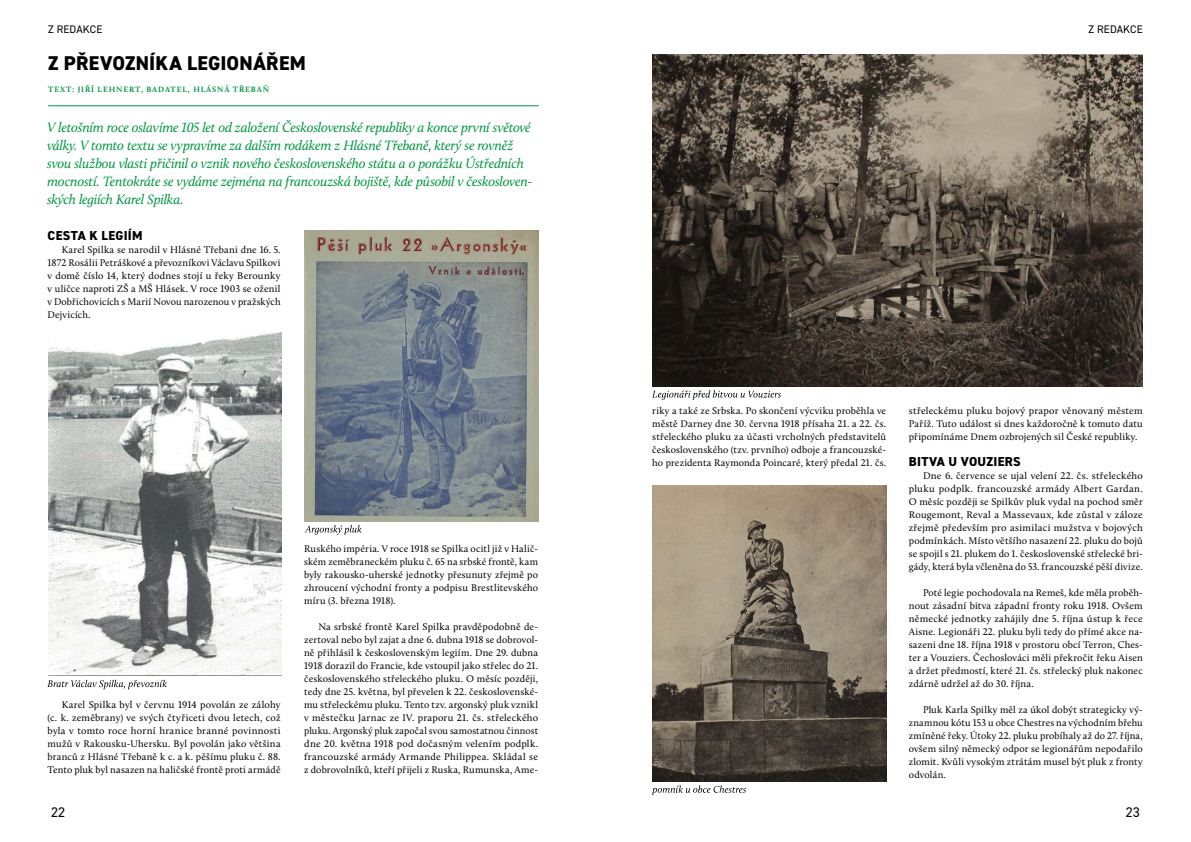
<style>
.page{position:relative;width:1191px;height:842px;background:#fff}
.page>*{position:absolute;margin:0;border:0;box-sizing:border-box;transform-origin:0 0}
.t1{font:800 20px "DIN2014";letter-spacing:.015em;color:#000}
.Perex{font:italic 14px/18px "Calluna";letter-spacing:-.02em;color:#009641}
.t2{font:14px "DIN2014";color:#000}
.chlebový_text{font:800 13px "DIN2014";letter-spacing:.02em;color:#000}
.Podnadpis{font:11px "DIN2014";letter-spacing:.01em;color:#000}
.chlebový_text-2{font:10px/13px "Calluna";letter-spacing:.015em;color:#000;text-align:justify}
.Autor{font:700 8px "Calluna";letter-spacing:.115em;color:#009641}
</style>
<div class="page">
<img style="left:48px;top:332px;width:233px;height:343px">
<img style="left:652px;top:55px;width:490px;height:331px">
<img style="left:652px;top:485px;width:234px;height:296px">
<hr style="left:48px;top:105px;width:491px;height:1px;background:#009641">
<img style="left:305px;top:230px;width:234px;height:291px">
<svg style="left:47px;top:680px;width:120px;height:9px"></svg>
<svg style="left:652px;top:785px;width:94px;height:10px"></svg>
<svg style="left:652px;top:390px;width:129px;height:10px"></svg>
<svg style="left:305px;top:525px;width:56px;height:10px"></svg>
<p class="Podnadpis" style="left:48px;top:23px;width:56px">Z REDAKCE</p>
<h3 class="t1" style="left:48px;top:50px;width:259px">Z PŘEVOZNÍKA LEGIONÁŘEM</h3>
<p class="Autor" style="left:48px;top:84px;width:222px">TEXT: JIŘÍ LEHNERT, BADATEL, HLÁSNÁ TŘEBAŇ</p>
<p class="Perex" style="left:47px;top:118px;width:487px">V letošním roce oslavíme 105 let od založení Československé republiky a konce první světové války. V tomto textu se vypravíme za dalším rodákem z Hlásné Třebaně, který se rovněž svou službou vlasti přičinil o vznik nového československého státu a o porážku Ústředních mocností. Tentokráte se vydáme zejména na francouzská bojiště, kde působil v českosloven&shy;ských legiích Karel Spilka.</p>
<p class="chlebový_text" style="left:48px;top:227px;width:96px">CESTA K LEGIÍM</p>
<p class="chlebový_text-2" style="left:48px;top:243px;width:235px;text-indent:14px">Karel Spilka se narodil v Hlásné Třebani dne 16. 5.<br>1872 Rosálii Petráškové a převozníkovi Václavu Spilkovi v domě číslo 14, který dodnes stojí u řeky Berounky v uličce naproti ZŠ a MŠ Hlásek. V roce 1903 se oženil v Dobřichovicích s Marií Novou narozenou v pražských Dejvicích.</p>
<p class="chlebový_text-2" style="left:48px;top:698px;width:235px;text-indent:14px">Karel Spilka byl v červnu 1914 povolán ze zálohy (c. k. zeměbrany) ve svých čtyřiceti dvou letech, což byla v tomto roce horní hranice branné povinnosti mužů v Rakousku-Uhersku. Byl povolán jako většina branců z Hlásné Třebaně k c. a k. pěšímu pluku č. 88.<br>Tento pluk byl nasazen na haličské frontě proti armádě</p>
<p class="chlebový_text-2" style="left:304px;top:542px;width:235px">Ruského impéria. V roce 1918 se Spilka ocitl již v Halič&shy;ském zeměbraneckém pluku č. 65 na srbské frontě, kam byly rakousko-uherské jednotky přesunuty zřejmě po zhroucení východní fronty a podpisu Brestlitevského míru (3. března 1918).</p>
<p class="chlebový_text-2" style="left:304px;top:620px;width:235px;text-indent:14px">Na srbské frontě Karel Spilka pravděpodobně de&shy;zertoval nebo byl zajat a dne 6. dubna 1918 se dobrovol&shy;ně přihlásil k československým legiím. Dne 29. dubna 1918 dorazil do Francie, kde vstoupil jako střelec do 21. československého střeleckého pluku. O měsíc později, tedy dne 25. května, byl převelen k 22. československé&shy;mu střeleckému pluku. Tento tzv. argonský pluk vznikl v městečku Jarnac ze IV. praporu 21. čs. střeleckého pluku. Argonský pluk započal svou samostatnou činnost dne 20. května 1918 pod dočasným velením podplk. francouzské armády Armande Philippea. Skládal se z dobrovolníků, kteří přijeli z Ruska, Rumunska, Ame-</p>
<p class="Podnadpis" style="left:1088px;top:23px;width:56px">Z REDAKCE</p>
<p class="chlebový_text-2" style="left:652px;top:404px;width:235px">riky a také ze Srbska. Po skončení výcviku proběhla ve městě Darney dne 30. června 1918 přísaha 21. a 22. čs. střeleckého pluku za účasti vrcholných představitelů československého (tzv. prvního) odboje a francouzské&shy;ho prezidenta Raymonda Poincaré, který předal 21. čs.</p>
<p class="chlebový_text-2" style="left:909px;top:404px;width:235px">střeleckému pluku bojový prapor věnovaný městem Paříž. Tuto událost si dnes každoročně k tomuto datu připomínáme Dnem ozbrojených sil České republiky.</p>
<p class="chlebový_text" style="left:909px;top:453px;width:113px">BITVA U VOUZIERS</p>
<p class="chlebový_text-2" style="left:909px;top:469px;width:235px;text-indent:14px">Dne 6. července se ujal velení 22. čs. střeleckého pluku podplk. francouzské armády Albert Gardan.<br>O měsíc později se Spilkův pluk vydal na pochod směr Rougemont, Reval a Massevaux, kde zůstal v záloze zřejmě především pro asimilaci mužstva v bojových podmínkách. Místo většího nasazení 22. pluku do bojů se spojil s 21. plukem do 1. československé střelecké bri&shy;gády, která byla včleněna do 53. francouzské pěší divize.</p>
<p class="chlebový_text-2" style="left:909px;top:586px;width:235px;text-indent:14px">Poté legie pochodovala na Remeš, kde měla proběh&shy;nout zásadní bitva západní fronty roku 1918. Ovšem německé jednotky zahájily dne 5. října ústup k řece Aisne. Legionáři 22. pluku byli tedy do přímé akce na&shy;sazeni dne 18. října 1918 v prostoru obcí Terron, Ches&shy;ter a Vouziers. Čechoslováci měli překročit řeku Aisen a držet předmostí, které 21. čs. střelecký pluk nakonec zdárně udržel až do 30. října.</p>
<p class="chlebový_text-2" style="left:909px;top:703px;width:235px;text-indent:14px">Pluk Karla Spilky měl za úkol dobýt strategicky vý&shy;znamnou kótu 153 u obce Chestres na východním břehu zmíněné řeky. Útoky 22. pluku probíhaly až do 27. října, ovšem silný německý odpor se legionářům nepodařilo zlomit. Kvůli vysokým ztrátám musel být pluk z fronty odvolán.</p>
<h2 class="t2" style="left:51px;top:804px;width:16px">22</h2>
<h2 class="t2" style="left:1126px;top:804px;width:15px">23</h2>
</div>
